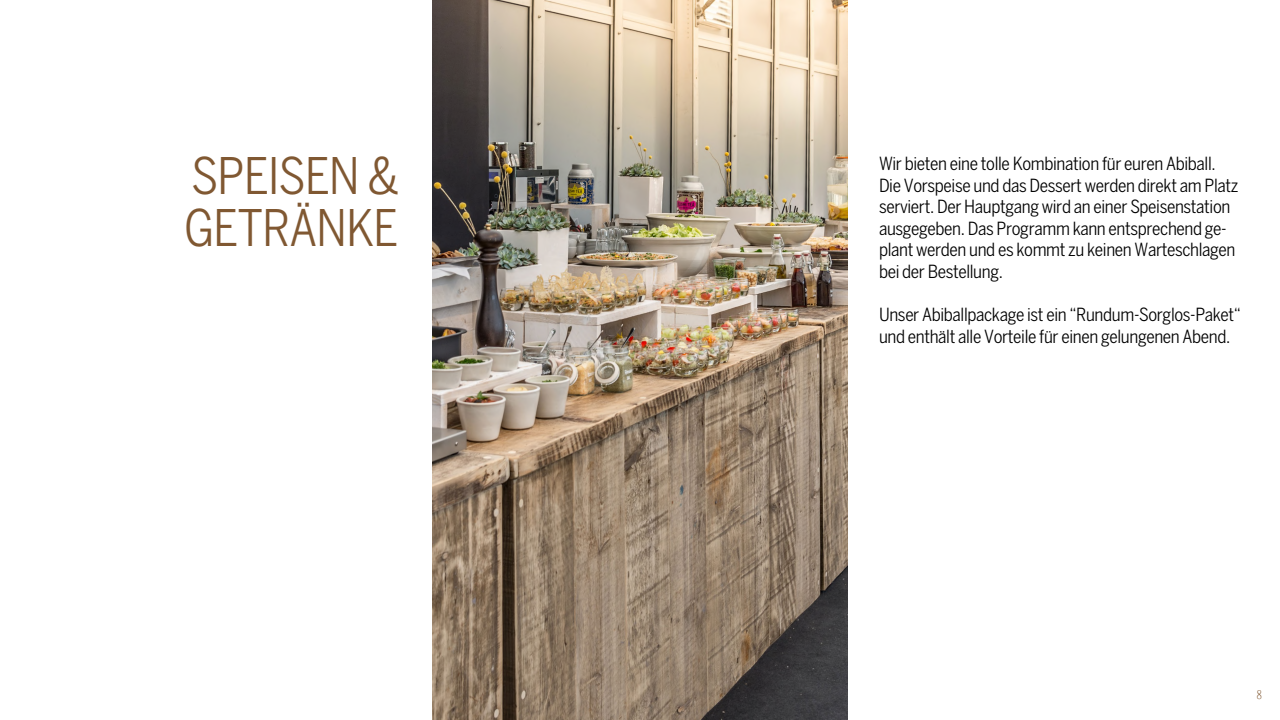
<style>
.page{position:relative;width:1280px;height:720px;background:#fff}
.page>*{position:absolute;margin:0;border:0;box-sizing:border-box;transform-origin:0 0}
.t1{font:condensed 50px/52px "Benton Sans";letter-spacing:-.02em;color:#805832}
.t2{font:condensed 18px/21.6px "Benton Sans";letter-spacing:-.02em;color:#000}
.t3{font:300 extra-condensed 12px "Benton Sans";color:#805832}
</style>
<div class="page">
<img style="left:432px;top:0;width:416px;height:720px">
<h1 class="t1" style="left:184px;top:149px;width:216px">SPEISEN &amp;<br>GETRÄNKE</h1>
<p class="t2" style="left:879px;top:152px;width:361px">Wir bieten eine tolle Kombination für euren Abiball.<br>Die Vorspeise und das Dessert werden direkt am Platz serviert. Der Hauptgang wird an einer Speisenstation ausgegeben. Das Programm kann entsprechend ge&shy;plant werden und es kommt zu keinen Warteschlagen bei der Bestellung.</p>
<p class="t2" style="left:879px;top:304px;width:364px">Unser Abiballpackage ist ein “Rundum-Sorglos-Paket“ und enthält alle Vorteile für einen gelungenen Abend.</p>
<p class="t3" style="left:1257px;top:688px;width:7px">8</p>
</div>
